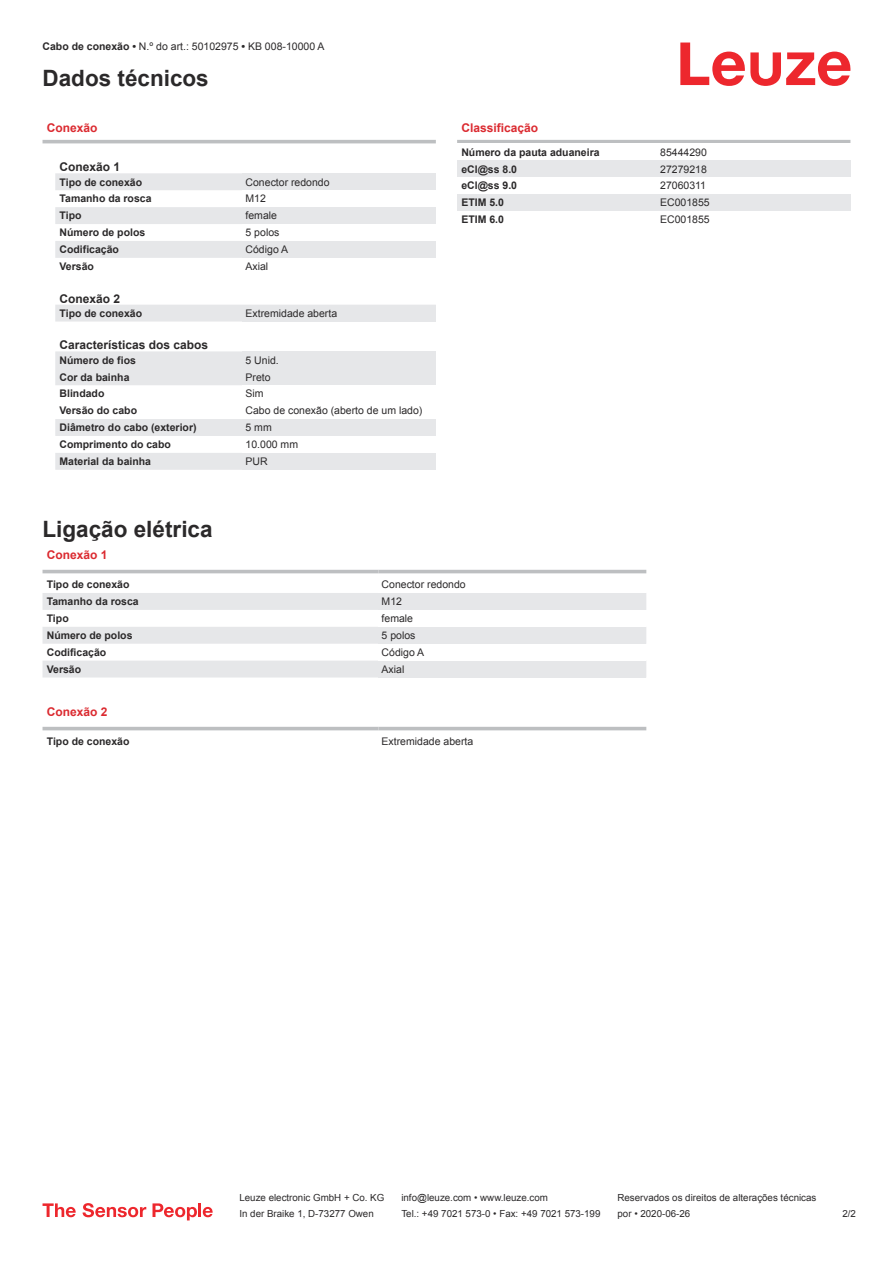
<style>
.page{position:relative;width:893px;height:1263px;background:#fff}
.page>*{position:absolute;margin:0;border:0;box-sizing:border-box;transform-origin:0 0}
.t1{font:700 22.5px "Arial";color:#2b292a}
.t2{font:700 12px "Arial";color:#2b292a}
.t3{font:700 12px "Arial";color:#db2a30}
.t4{font:700 10.5px "Arial";color:#2b292a}
.t5{font:10.5px "Arial";color:#2b292a}
.t6{font:9.75px "Arial";color:#2b292a}
.s1{font-weight:700}
</style>
<div class="page">
<svg style="left:680px;top:43px;width:170px;height:43px"></svg>
<svg style="left:55px;top:173px;width:187px;height:297px"></svg>
<hr style="left:43px;top:140px;width:393px;height:3px;background:#bdbfc1">
<div style="left:242px;top:173px;width:194px;height:17px;background:#e6e7e9"></div>
<div style="left:242px;top:207px;width:194px;height:17px;background:#e6e7e9"></div>
<div style="left:242px;top:241px;width:194px;height:17px;background:#e6e7e9"></div>
<div style="left:242px;top:305px;width:194px;height:17px;background:#e6e7e9"></div>
<div style="left:242px;top:351px;width:194px;height:17px;background:#e6e7e9"></div>
<div style="left:242px;top:368px;width:194px;height:17px;background:#e6e7e9"></div>
<div style="left:242px;top:419px;width:194px;height:17px;background:#e6e7e9"></div>
<div style="left:242px;top:453px;width:194px;height:17px;background:#e6e7e9"></div>
<svg style="left:43px;top:569px;width:603px;height:5px"></svg>
<svg style="left:43px;top:593px;width:335px;height:84px;fill:#e6e7e9"></svg>
<hr style="left:43px;top:570px;width:335px;height:3px;background:#bdbfc1">
<hr style="left:378px;top:570px;width:268px;height:3px;background:#bdbfc1">
<div style="left:378px;top:593px;width:268px;height:17px;background:#e6e7e9"></div>
<div style="left:378px;top:627px;width:268px;height:17px;background:#e6e7e9"></div>
<div style="left:378px;top:661px;width:268px;height:16px;background:#e6e7e9"></div>
<svg style="left:43px;top:726px;width:603px;height:5px"></svg>
<hr style="left:43px;top:727px;width:335px;height:3px;background:#bdbfc1">
<hr style="left:378px;top:727px;width:268px;height:3px;background:#bdbfc1">
<hr style="left:457px;top:140px;width:393px;height:3px;background:#bdbfc1">
<div style="left:457px;top:160px;width:200px;height:17px;background:#e6e7e9"></div>
<div style="left:657px;top:160px;width:193px;height:17px;background:#e6e7e9"></div>
<div style="left:457px;top:194px;width:200px;height:17px;background:#e6e7e9"></div>
<div style="left:657px;top:194px;width:193px;height:17px;background:#e6e7e9"></div>
<svg style="left:43px;top:1203px;width:33px;height:14px"></svg>
<svg style="left:83px;top:1203px;width:63px;height:14px"></svg>
<svg style="left:153px;top:1203px;width:44px;height:17px"></svg>
<hr style="left:198px;top:1203px;width:3px;height:14px;background:#ed272d">
<svg style="left:203px;top:1207px;width:10px;height:10px"></svg>
<p class="t5" style="left:43px;top:43px;width:284px"><span class="s1">Cabo de conexão •</span> N.º do art.: 50102975 <span class="s1">•</span> KB 008-10000 A</p>
<h1 class="t1" style="left:43px;top:70px;width:168px">Dados técnicos</h1>
<p class="t3" style="left:47px;top:123px;width:52px">Conexão</p>
<p class="t2" style="left:60px;top:162px;width:62px">Conexão 1</p>
<p class="t4" style="left:60px;top:178px;width:84px">Tipo de conexão</p>
<p class="t5" style="left:246px;top:178px;width:86px">Conector redondo</p>
<p class="t4" style="left:60px;top:195px;width:93px">Tamanho da rosca</p>
<p class="t5" style="left:246px;top:195px;width:22px">M12</p>
<p class="t4" style="left:60px;top:212px;width:23px">Tipo</p>
<p class="t5" style="left:246px;top:212px;width:33px">female</p>
<p class="t4" style="left:60px;top:229px;width:87px">Número de polos</p>
<p class="t5" style="left:246px;top:229px;width:35px">5 polos</p>
<p class="t4" style="left:60px;top:245px;width:61px">Codificação</p>
<p class="t5" style="left:246px;top:245px;width:44px">Código A</p>
<p class="t4" style="left:60px;top:262px;width:36px">Versão</p>
<p class="t5" style="left:246px;top:262px;width:24px">Axial</p>
<p class="t2" style="left:60px;top:294px;width:62px">Conexão 2</p>
<p class="t4" style="left:60px;top:309px;width:84px">Tipo de conexão</p>
<p class="t5" style="left:246px;top:309px;width:93px">Extremidade aberta</p>
<p class="t2" style="left:60px;top:341px;width:150px">Características dos cabos</p>
<p class="t4" style="left:60px;top:356px;width:78px">Número de fios</p>
<p class="t5" style="left:246px;top:356px;width:35px">5 Unid.</p>
<p class="t4" style="left:60px;top:373px;width:72px">Cor da bainha</p>
<p class="t5" style="left:246px;top:373px;width:27px">Preto</p>
<p class="t4" style="left:60px;top:390px;width:46px">Blindado</p>
<p class="t5" style="left:246px;top:390px;width:20px">Sim</p>
<p class="t4" style="left:60px;top:407px;width:79px">Versão do cabo</p>
<p class="t5" style="left:246px;top:407px;width:178px">Cabo de conexão (aberto de um lado)</p>
<p class="t4" style="left:60px;top:424px;width:139px">Diâmetro do cabo (exterior)</p>
<p class="t5" style="left:246px;top:424px;width:28px">5 mm</p>
<p class="t4" style="left:60px;top:440px;width:113px">Comprimento do cabo</p>
<p class="t5" style="left:246px;top:440px;width:54px">10.000 mm</p>
<p class="t4" style="left:60px;top:457px;width:93px">Material da bainha</p>
<p class="t5" style="left:246px;top:457px;width:24px">PUR</p>
<p class="t3" style="left:461px;top:123px;width:78px">Classificação</p>
<p class="t4" style="left:461px;top:148px;width:140px">Número da pauta aduaneira</p>
<p class="t5" style="left:660px;top:148px;width:48px">85444290</p>
<p class="t4" style="left:461px;top:165px;width:57px">eCl@ss 8.0</p>
<p class="t5" style="left:660px;top:165px;width:48px">27279218</p>
<p class="t4" style="left:461px;top:182px;width:57px">eCl@ss 9.0</p>
<p class="t5" style="left:660px;top:182px;width:47px">27060311</p>
<p class="t4" style="left:461px;top:199px;width:44px">ETIM 5.0</p>
<p class="t5" style="left:660px;top:199px;width:51px">EC001855</p>
<p class="t4" style="left:461px;top:216px;width:44px">ETIM 6.0</p>
<p class="t5" style="left:660px;top:216px;width:51px">EC001855</p>
<h1 class="t1" style="left:43px;top:521px;width:172px">Ligação elétrica</h1>
<p class="t3" style="left:47px;top:550px;width:62px">Conexão 1</p>
<p class="t4" style="left:47px;top:581px;width:84px">Tipo de conexão</p>
<p class="t5" style="left:382px;top:581px;width:86px">Conector redondo</p>
<p class="t4" style="left:47px;top:597px;width:93px">Tamanho da rosca</p>
<p class="t5" style="left:382px;top:597px;width:22px">M12</p>
<p class="t4" style="left:47px;top:614px;width:23px">Tipo</p>
<p class="t5" style="left:382px;top:614px;width:33px">female</p>
<p class="t4" style="left:47px;top:631px;width:87px">Número de polos</p>
<p class="t5" style="left:382px;top:631px;width:35px">5 polos</p>
<p class="t4" style="left:47px;top:648px;width:61px">Codificação</p>
<p class="t5" style="left:382px;top:648px;width:44px">Código A</p>
<p class="t4" style="left:47px;top:665px;width:36px">Versão</p>
<p class="t5" style="left:382px;top:665px;width:24px">Axial</p>
<p class="t3" style="left:47px;top:707px;width:62px">Conexão 2</p>
<p class="t4" style="left:47px;top:738px;width:84px">Tipo de conexão</p>
<p class="t5" style="left:382px;top:738px;width:93px">Extremidade aberta</p>
<p class="t6" style="left:239px;top:1194px;width:146px">Leuze electronic GmbH + Co. KG</p>
<p class="t6" style="left:401px;top:1194px;width:148px">info@leuze.com • www.leuze.com</p>
<p class="t6" style="left:617px;top:1194px;width:200px">Reservados os direitos de alterações técnicas</p>
<p class="t6" style="left:239px;top:1210px;width:136px">In der Braike 1, D-73277 Owen</p>
<p class="t6" style="left:401px;top:1210px;width:201px">Tel.: +49 7021 573-0 • Fax: +49 7021 573-199</p>
<p class="t6" style="left:617px;top:1210px;width:74px">por • 2020-06-26</p>
<p class="t6" style="left:842px;top:1210px;width:15px">2 /2</p>
</div>
